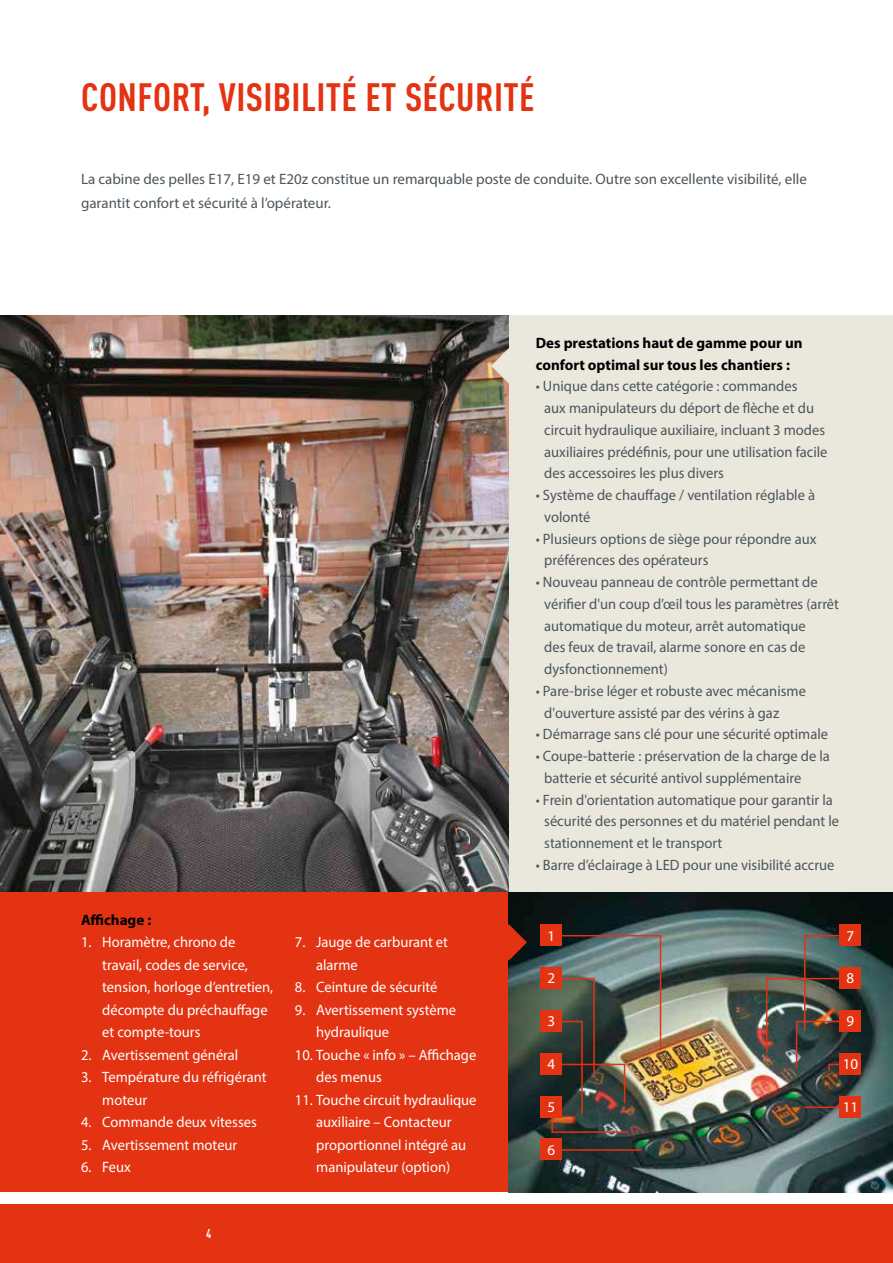
<style>
.page{position:relative;width:893px;height:1263px;background:#fff}
.page>*{position:absolute;margin:0;border:0;box-sizing:border-box;transform-origin:0 0}
.t1{font:700 condensed 39px "DIN Pro";letter-spacing:.01em;color:#e43312}
.t2{font:15px/21.8px "Myriad Pro";color:#4c555c}
.t3{font:15px/22.5px "Myriad Pro";color:#fff}
.t4{font:700 15px/21.8px "Myriad Pro";color:#000}
.t5{font:700 condensed 12.75px "DIN Pro";color:#fff}
</style>
<div class="page">
<div style="left:0;top:1204px;width:893px;height:59px;background:#e43312"></div>
<div style="left:0;top:315px;width:893px;height:877px;background:#eae8dc"></div>
<img style="left:0;top:315px;width:509px;height:577px">
<div style="left:0;top:892px;width:893px;height:300px;background:#e43312"></div>
<img style="left:509px;top:892px;width:384px;height:300px">
<svg style="left:508px;top:924px;width:19px;height:36px"></svg>
<svg style="left:491px;top:348px;width:18px;height:36px"></svg>
<div style="left:541px;top:924px;width:21px;height:21px;background:#e43312"></div>
<div style="left:541px;top:967px;width:21px;height:21px;background:#e43312"></div>
<div style="left:541px;top:1010px;width:21px;height:21px;background:#e43312"></div>
<div style="left:541px;top:1053px;width:21px;height:21px;background:#e43312"></div>
<div style="left:541px;top:1096px;width:21px;height:21px;background:#e43312"></div>
<div style="left:541px;top:1138px;width:21px;height:22px;background:#e43312"></div>
<div style="left:840px;top:1096px;width:21px;height:21px;background:#e43312"></div>
<div style="left:840px;top:1053px;width:21px;height:21px;background:#e43312"></div>
<div style="left:840px;top:924px;width:21px;height:21px;background:#e43312"></div>
<div style="left:840px;top:967px;width:21px;height:21px;background:#e43312"></div>
<div style="left:840px;top:1010px;width:21px;height:21px;background:#e43312"></div>
<img style="left:551px;top:934px;width:111px;height:199px">
<hr style="left:560px;top:1149px;width:81px;height:2px;background:#e43312">
<img style="left:765px;top:934px;width:77px;height:137px">
<hr style="left:804px;top:1106px;width:36px;height:2px;background:#e43312">
<h1 class="t1" style="left:81px;top:67px;width:455px">CONFORT, VISIBILITÉ ET SÉCURITÉ</h1>
<p class="t2" style="left:81px;top:167px;width:727px;line-height:24px">La cabine des pelles E17, E19 et E20z constitue un remarquable poste de conduite. Outre son excellente visibilité, elle garantit confort et sécurité à l’opérateur.</p>
<p class="t4" style="left:81px;top:908px;width:72px">Affichage :</p>
<p class="t3" style="left:102px;top:931px;width:173px;text-indent:-21px">1. Horamètre, chrono de travail, codes de service, tension, horloge d’entretien, décompte du préchauffage et compte-tours</p>
<p class="t3" style="left:81px;top:1043px;width:159px">2. Avertissement général</p>
<p class="t3" style="left:102px;top:1066px;width:166px;text-indent:-21px">3. Température du réfrigérant moteur</p>
<p class="t3" style="left:81px;top:1111px;width:177px">4. Commande deux vitesses</p>
<p class="t3" style="left:81px;top:1133px;width:158px">5. Avertissement moteur</p>
<p class="t3" style="left:81px;top:1156px;width:51px">6. Feux</p>
<p class="t5" style="left:206px;top:1224px;width:7px">4</p>
<p class="t3" style="left:316px;top:931px;width:133px;text-indent:-21px">7. Jauge de carburant et alarme</p>
<p class="t3" style="left:295px;top:976px;width:144px">8. Ceinture de sécurité</p>
<p class="t3" style="left:316px;top:998px;width:141px;text-indent:-21px">9. Avertissement système hydraulique</p>
<p class="t3" style="left:316px;top:1043px;width:162px;text-indent:-21px">10. Touche « info » – Affichage des menus</p>
<p class="t3" style="left:316px;top:1088px;width:162px;text-indent:-21px">11. Touche circuit hydraulique auxiliaire – Contacteur proportionnel intégré au manipulateur (option)</p>
<p class="t4" style="left:536px;top:331px;width:268px">Des prestations haut de gamme pour un confort optimal sur tous les chantiers :</p>
<p class="t2" style="left:544px;top:375px;width:285px;text-indent:-8px">• Unique dans cette catégorie : commandes<br>aux manipulateurs du déport de flèche et du circuit hydraulique auxiliaire, incluant 3 modes auxiliaires prédéfinis, pour une utilisation facile des accessoires les plus divers</p>
<p class="t2" style="left:544px;top:484px;width:272px;text-indent:-8px">• Système de chauffage / ventilation réglable à volonté</p>
<p class="t2" style="left:544px;top:527px;width:274px;text-indent:-8px">• Plusieurs options de siège pour répondre aux préférences des opérateurs</p>
<p class="t2" style="left:544px;top:571px;width:296px;text-indent:-8px">• Nouveau panneau de contrôle permettant de vérifier d'un coup d’œil tous les paramètres (arrêt automatique du moteur, arrêt automatique<br>des feux de travail, alarme sonore en cas de dysfonctionnement)</p>
<p class="t2" style="left:544px;top:680px;width:263px;text-indent:-8px">• Pare-brise léger et robuste avec mécanisme d'ouverture assisté par des vérins à gaz</p>
<p class="t2" style="left:536px;top:723px;width:294px">• Démarrage sans clé pour une sécurité optimale</p>
<p class="t2" style="left:544px;top:745px;width:287px;text-indent:-8px">• Coupe-batterie : préservation de la charge de la batterie et sécurité antivol supplémentaire</p>
<p class="t2" style="left:544px;top:788px;width:296px;text-indent:-8px">• Frein d'orientation automatique pour garantir la sécurité des personnes et du matériel pendant le stationnement et le transport</p>
<p class="t2" style="left:536px;top:854px;width:300px">• Barre d’éclairage à LED pour une visibilité accrue</p>
<p class="t3" style="left:548px;top:924px;width:9px">1</p>
<p class="t3" style="left:548px;top:967px;width:9px">2</p>
<p class="t3" style="left:548px;top:1010px;width:9px">3</p>
<p class="t3" style="left:548px;top:1053px;width:9px">4</p>
<p class="t3" style="left:548px;top:1096px;width:9px">5</p>
<p class="t3" style="left:548px;top:1138px;width:9px">6</p>
<p class="t3" style="left:847px;top:924px;width:9px">7</p>
<p class="t3" style="left:847px;top:967px;width:9px">8</p>
<p class="t3" style="left:847px;top:1010px;width:9px">9</p>
<p class="t3" style="left:843px;top:1053px;width:17px">10</p>
<p class="t3" style="left:843px;top:1096px;width:17px">11</p>
</div>
